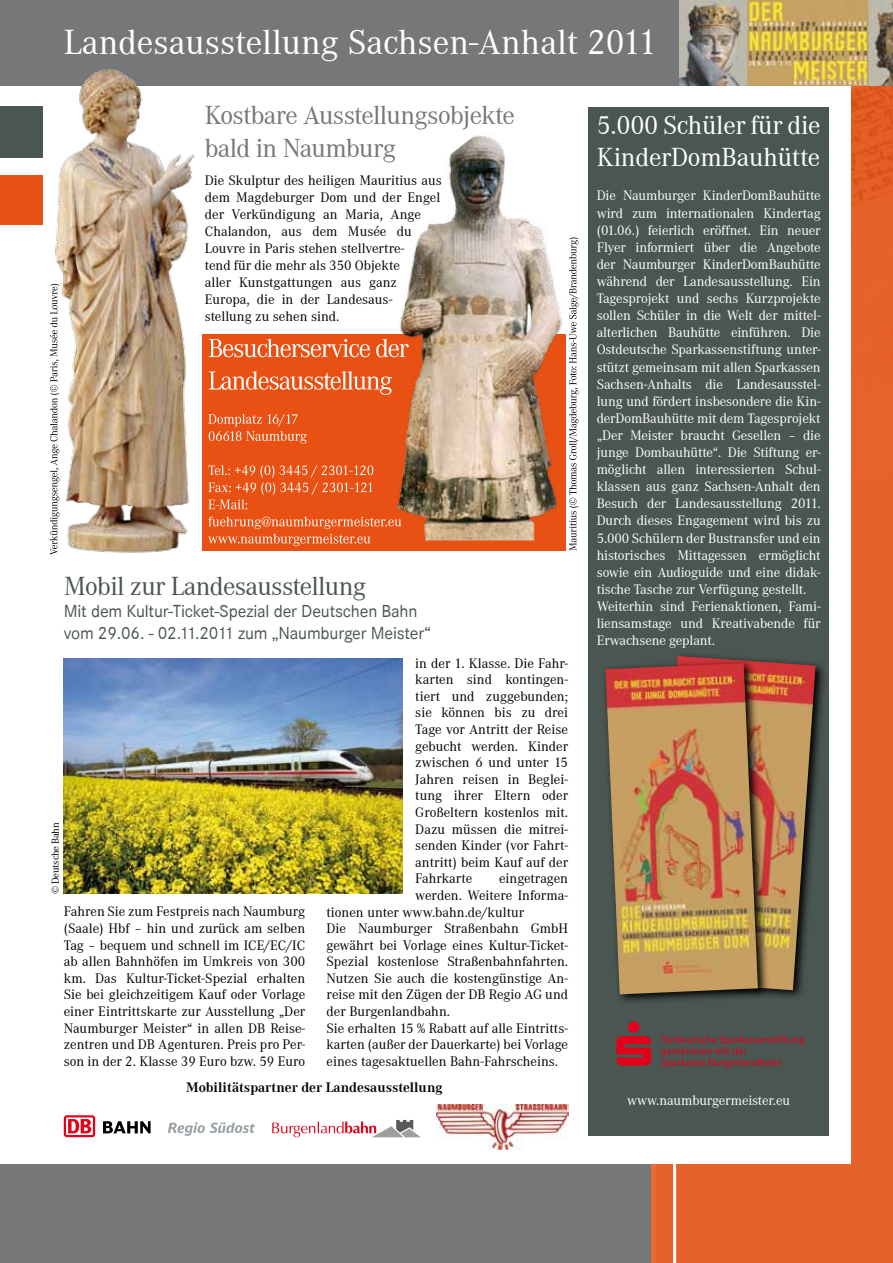
<style>
.page{position:relative;width:893px;height:1263px;background:#fff}
.page>*{position:absolute;margin:0;border:0;box-sizing:border-box;transform-origin:0 0}
.t1{font:36px "Corporate A";color:#fff}
.t2{font:27px/32.4px "Corporate A";letter-spacing:-.025em;color:#767778}
.t3{font:27px/32.4px "Corporate A";letter-spacing:-.01em;color:#fff}
.t4{font:27px "Corporate A";letter-spacing:-.025em;color:#4a5652}
.t5{font:18px/21.6px "Corporate S";letter-spacing:-.01em;color:#4a5652}
.t6{font:14.25px/16.6px "Corporate A";color:#000;text-align:justify}
.t7{font:14.25px/17.1px "Corporate A";letter-spacing:-.01em;color:#fff}
.t8{font:700 14.25px "Corporate A";color:#000}
.t9{font:10.5px "Corporate A";letter-spacing:-.025em;color:#000}
</style>
<div class="page">
<div style="left:649px;top:0;width:244px;height:1263px;background:#e6622b"></div>
<hr style="left:673px;top:0;width:3px;height:1263px;background:#fff">
<div style="left:0;top:71px;width:850px;height:1093px;background:#fff"></div>
<div style="left:0;top:1164px;width:651px;height:99px;background:#767778"></div>
<div style="left:0;top:106px;width:43px;height:52px;background:#4a5652"></div>
<div style="left:0;top:175px;width:43px;height:50px;background:#e85113"></div>
<div style="left:588px;top:107px;width:241px;height:1028px;background:#4a5652"></div>
<div style="left:0;top:0;width:893px;height:85px;background:#767778"></div>
<img style="left:679px;top:0;width:214px;height:85px">
<img style="left:13px;top:69px;width:190px;height:484px">
<img style="left:64px;top:658px;width:339px;height:235px">
<img style="left:437px;top:1104px;width:131px;height:46px">
<svg style="left:272px;top:1120px;width:149px;height:17px"></svg>
<svg style="left:103px;top:1121px;width:48px;height:12px"></svg>
<div style="left:64px;top:1115px;width:31px;height:22px;background:#e2001a;border-radius:3px"></div>
<svg style="left:66px;top:1117px;width:27px;height:18px"></svg>
<svg style="left:68px;top:1119px;width:23px;height:14px"></svg>
<svg style="left:168px;top:1122px;width:87px;height:14px"></svg>
<svg style="left:685px;top:655px;width:139px;height:342px"></svg>
<img style="left:677px;top:656px;width:139px;height:334px">
<img style="left:619px;top:658px;width:150px;height:344px">
<img style="left:605px;top:663px;width:153px;height:331px">
<svg style="left:50px;top:284px;width:10px;height:271px"></svg>
<svg style="left:569px;top:237px;width:10px;height:314px"></svg>
<div style="left:203px;top:334px;width:363px;height:217px;background:#e85113"></div>
<img style="left:395px;top:135px;width:168px;height:405px">
<svg style="left:208px;top:517px;width:193px;height:29px"></svg>
<svg style="left:208px;top:465px;width:165px;height:44px"></svg>
<svg style="left:208px;top:414px;width:99px;height:30px"></svg>
<svg style="left:209px;top:371px;width:183px;height:24px"></svg>
<svg style="left:209px;top:339px;width:200px;height:18px"></svg>
<svg style="left:661px;top:1035px;width:143px;height:33px"></svg>
<svg style="left:616px;top:1021px;width:35px;height:45px"></svg>
<h1 class="t1" style="left:64px;top:22px;width:595px">Landesausstellung Sachsen-Anhalt 2011</h1>
<h2 class="t2" style="left:205px;top:100px;width:311px">Kostbare Ausstellungsobjekte bald in Naumburg</h2>
<p class="t6" style="left:205px;top:172px;width:238px;line-height:17.1px;text-align:left">Die Skulptur des heiligen Mauritius aus dem Magdeburger Dom und der Engel der Verkündigung an Maria, Ange<br>Chalandon, aus dem Musée du<br>Louvre in Paris stehen stellvertre-<br>tend für die mehr als 350 Objekte<br>aller Kunstgattungen aus ganz<br>Europa, die in der Landesaus&shy;stellung zu sehen sind.</p>
<h2 class="t4" style="left:64px;top:572px;width:304px">Mobil zur Landesausstellung</h2>
<p class="t5" style="left:64px;top:600px;width:369px">Mit dem Kultur-Ticket-Spezial der Deutschen Bahn vom 29.06. - 02.11.2011 zum „Naumburger Meister“</p>
<p class="t9" style="left:50px;top:894px;width:73px;rotate:-90deg">© Deutsche Bahn</p>
<p class="t6" style="left:64px;top:904px;width:243px">Fahren Sie zum Festpreis nach Naumburg (Saale) Hbf – hin und zurück am selben Tag – bequem und schnell im ICE/EC/IC ab allen Bahnhöfen im Umkreis von 300 km. Das Kultur-Ticket-Spezial erhalten Sie bei gleichzeitigem Kauf oder Vorlage einer Eintrittskarte zur Ausstellung „Der Naumburger Meister“ in allen DB Reise&shy;zentren und DB Agenturen. Preis pro Per&shy;son in der 2. Klasse 39 Euro bzw. 59 Euro</p>
<p class="t6" style="left:415px;top:655px;width:154px">in der 1. Klasse. Die Fahr&shy;karten sind kontingen&shy;tiert und zuggebunden; sie können bis zu drei Tage vor Antritt der Reise gebucht werden. Kinder zwischen 6 und unter 15<br>Jahren reisen in Beglei&shy;tung ihrer Eltern oder Großeltern kostenlos mit.<br>Dazu müssen die mitrei&shy;senden Kinder (vor Fahrt&shy;antritt) beim Kauf auf der Fahrkarte</p>
<p class="t6" style="left:499px;top:871px;width:71px">eingetragen</p>
<p class="t6" style="left:415px;top:887px;width:154px">werden. Weitere Informa-</p>
<p class="t6" style="left:327px;top:904px;width:199px">tionen unter www.bahn.de/kultur</p>
<p class="t6" style="left:327px;top:920px;width:243px">Die Naumburger Straßenbahn GmbH</p>
<p class="t6" style="left:327px;top:937px;width:243px">gewährt bei Vorlage eines Kultur-Ticket-</p>
<p class="t6" style="left:327px;top:953px;width:243px">Spezial kostenlose Straßenbahnfahrten.</p>
<p class="t6" style="left:327px;top:970px;width:243px">Nutzen Sie auch die kostengünstige An-</p>
<p class="t6" style="left:327px;top:987px;width:243px">reise mit den Zügen der DB Regio AG und</p>
<p class="t6" style="left:327px;top:1003px;width:125px">der Burgenlandbahn.</p>
<p class="t6" style="left:327px;top:1020px;width:243px">Sie erhalten 15 % Rabatt auf alle Eintritts-</p>
<p class="t6" style="left:327px;top:1036px;width:243px">karten (außer der Dauerkarte) bei Vorlage</p>
<p class="t6" style="left:327px;top:1053px;width:233px">eines tagesaktuellen Bahn-Fahrscheins.</p>
<p class="t8" style="left:186px;top:1079px;width:258px">Mobilitätspartner der Landesausstellung</p>
<h2 class="t3" style="left:597px;top:109px;width:225px">5.000 Schüler für die<br>KinderDomBauhütte</h2>
<p class="t7" style="left:597px;top:188px;width:225px">Die Naumburger KinderDomBauhütte wird zum internationalen Kindertag (01.06.) feierlich eröffnet. Ein neuer Flyer informiert über die Angebote der Naumburger KinderDomBauhütte während der Landesausstellung. Ein Tagesprojekt und sechs Kurzprojekte sollen Schüler in die Welt der mittel&shy;alterlichen Bauhütte einführen. Die Ostdeutsche Sparkassenstiftung unter&shy;stützt gemeinsam mit allen Sparkassen Sachsen-Anhalts die Landesausstel&shy;lung und fördert insbesondere die Kin&shy;derDomBauhütte mit dem Tagesprojekt „Der Meister braucht Gesellen – die junge Dombauhütte“. Die Stiftung er&shy;möglicht allen interessierten Schul&shy;klassen aus ganz Sachsen-Anhalt den Besuch der Landesausstellung 2011.<br>Durch dieses Engagement wird bis zu 5.000 Schülern der Bustransfer und ein historisches Mittagessen ermöglicht sowie ein Audioguide und eine didak&shy;tische Tasche zur Verfügung gestellt.<br>Weiterhin sind Ferienaktionen, Fami&shy;liensamstage und Kreativabende für Erwachsene geplant.</p>
<p class="t7" style="left:627px;top:1092px;width:164px">www.naumburgermeister.eu</p>
</div>
